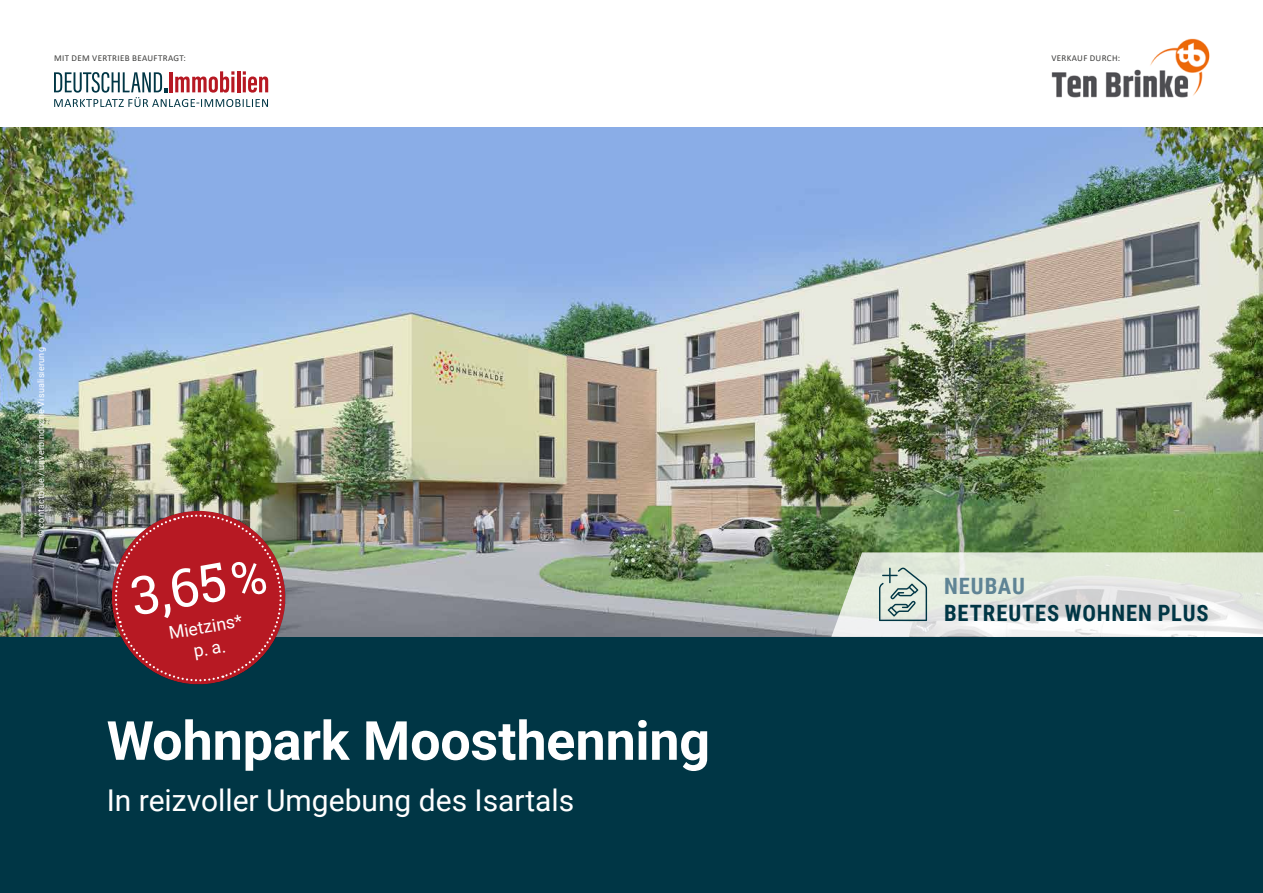
<style>
.page{position:relative;width:1263px;height:893px;background:#fff}
.page>*{position:absolute;margin:0;border:0;box-sizing:border-box;transform-origin:0 0}
.t1{font:700 54px "Roboto";letter-spacing:-.005em;color:#fff}
.t2{font:52.95px "Roboto Slab";color:#fff}
.t3{font:30px "Roboto";color:#fff}
.t4{font:700 22.5px "Roboto Condensed";letter-spacing:.04em;color:#003645}
.t5{font:700 22.5px "Roboto Condensed";letter-spacing:.04em;color:#5f8495}
.t6{font:17.7px/22px "Roboto";color:#fff;text-align:center}
.t7{font:9px "Roboto";letter-spacing:.025em;color:#fff}
.t8{font:9px "Calibri";letter-spacing:.04em;color:#3c3c3b}
.s1{font-size:48.45px}
</style>
<div class="page">
<img style="left:0;top:128px;width:1263px;height:509px">
<div style="left:0;top:637px;width:1263px;height:256px;background:#003645"></div>
<svg style="left:831px;top:552px;width:432px;height:85px"></svg>
<img style="left:1051px;top:38px;width:159px;height:60px">
<svg style="left:54px;top:71px;width:214px;height:36px"></svg>
<svg style="left:102px;top:507px;width:194px;height:188px;background:#8e343c"></svg>
<p class="t8" style="left:54px;top:52px;width:133px">MIT DEM VERTRIEB BEAUFTRAGT:</p>
<p class="t8" style="left:1051px;top:52px;width:70px">VERKAUF DURCH:</p>
<p class="t7" style="left:35px;top:537px;width:191px;rotate:-90deg">© contactblue / unverbindliche Visualisierung</p>
<h2 class="t2" style="left:125px;top:561px;width:138px;rotate:-10deg">3,65<span class="s1">%</span></h2>
<h3 class="t6" style="left:167px;top:622px;width:76px;rotate:-10deg">Mietzins* p. a.</h3>
<h1 class="t1" style="left:107px;top:703px;width:605px">Wohnpark Moosthenning</h1>
<h3 class="t3" style="left:107px;top:779px;width:469px">In reizvoller Umgebung des Isartals</h3>
<h3 class="t5" style="left:944px;top:570px;width:82px">NEUBAU</h3>
<h3 class="t4" style="left:944px;top:597px;width:266px">BETREUTES WOHNEN PLUS</h3>
</div>
